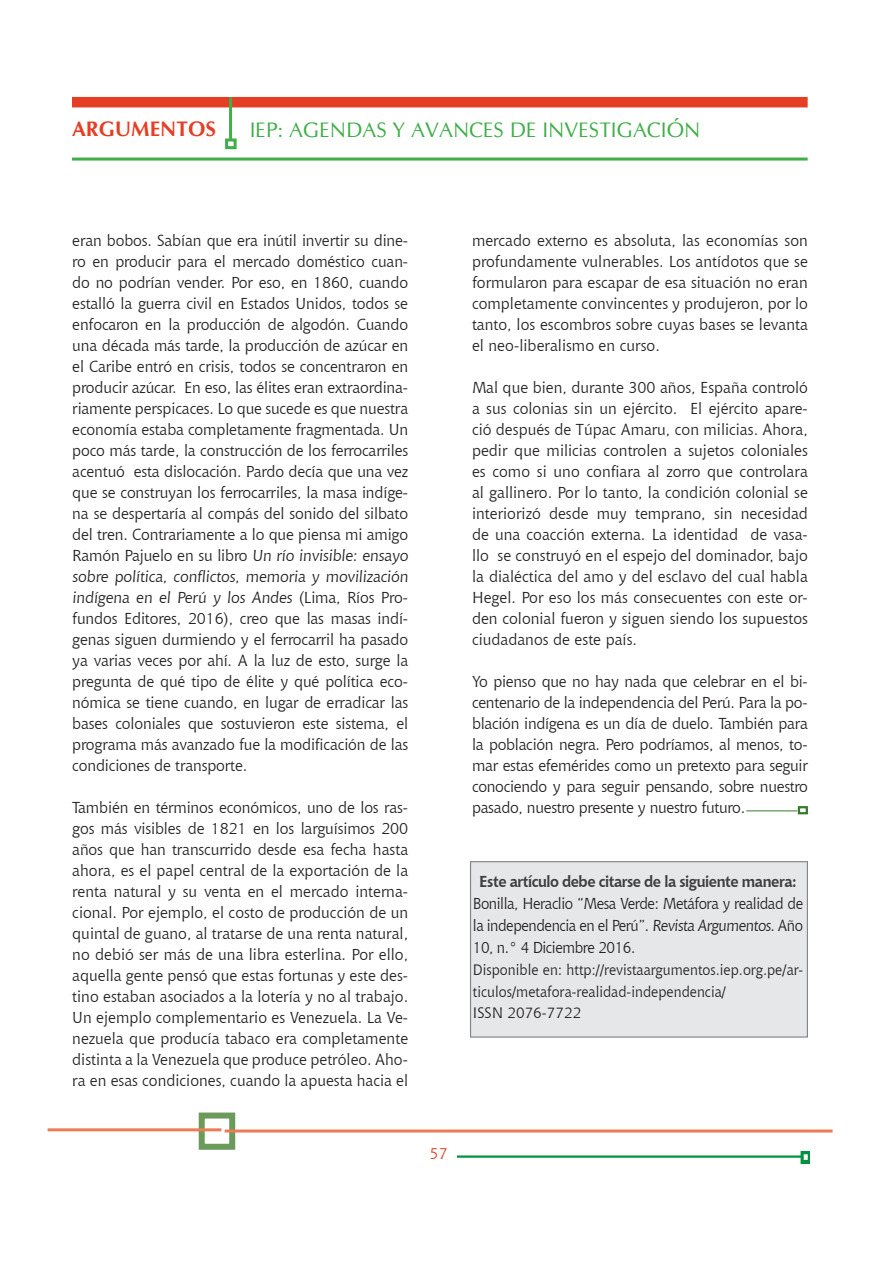
<style>
.page{position:relative;width:893px;height:1263px;background:#fff}
.page>*{position:absolute;margin:0;border:0;box-sizing:border-box;transform-origin:0 0}
.Texto_art{font:21px "CG Omega";color:#40ae49}
.t1{font:700 21px "CG Omega";color:#e53e25}
.Texto_art-2{font:15.75px/21px "Chianti BT";letter-spacing:-.01em;color:#231f20;text-align:justify}
.Texto_art-3{font:15.75px/22px "Chianti BT";letter-spacing:-.01em;color:#231f20;text-align:justify;scale:.95 1}
.Texto_art-4{font:700 15.75px "Chianti BT";letter-spacing:-.03em;color:#3e3e3f;scale:.95 1}
.t2{font:15.75px "Chianti BT";color:#e53e25}
.Texto_art-5{font:15px/22px "Chianti BT";color:#231f20;scale:.95 1}
.Texto_art-6{font:15px "Chianti BT";color:#231f20}
</style>
<div class="page">
<img style="left:457px;top:1151px;width:353px;height:12px">
<div style="left:72px;top:97px;width:736px;height:10px;background:#e53e25"></div>
<hr style="left:229px;top:97px;width:3px;height:42px;background:#40ae49">
<div style="left:225px;top:138px;width:12px;height:11px;border:3px solid #40ae49"></div>
<hr style="left:72px;top:158px;width:736px;height:3px;background:#40ae49">
<div style="left:470px;top:861px;width:338px;height:176px;background:#e6e7e9;border:1px solid #808285"></div>
<div style="left:199px;top:1112px;width:36px;height:38px;border:6px solid #6c9a5a"></div>
<hr style="left:225px;top:1129px;width:608px;height:3px;background:#ed7c55">
<hr style="left:48px;top:1128px;width:173px;height:3px;background:#ed7c55">
<div style="left:798px;top:806px;width:10px;height:8px;border:2px solid #357b2b"></div>
<hr style="left:746px;top:810px;width:51px;height:1px;background:#357b2b">
<h1 class="t1" style="left:72px;top:116px;width:146px">ARGUMENTOS</h1>
<p class="Texto_art" style="left:250px;top:117px;width:452px">IEP: AGENDAS Y AVANCES DE INVESTIGACIÓN</p>
<p class="Texto_art-2" style="left:72px;top:229px;width:339px">eran bobos. Sabían que era inútil invertir su dine&shy;ro en producir para el mercado doméstico cuan&shy;do no podrían vender. Por eso, en 1860, cuando estalló la guerra civil en Estados Unidos, todos se enfocaron en la producción de algodón. Cuando una década más tarde, la producción de azúcar en el Caribe entró en crisis, todos se concentraron en producir azúcar. En eso, las élites eran extraordina&shy;riamente perspicaces. Lo que sucede es que nuestra economía estaba completamente fragmentada. Un poco más tarde, la construcción de los ferrocarriles acentuó esta dislocación. Pardo decía que una vez que se construyan los ferrocarriles, la masa indíge&shy;na se despertaría al compás del sonido del silbato del tren. Contrariamente a lo que piensa mi amigo Ramón Pajuelo en su libro Un río invisible: ensayo sobre política, conflictos, memoria y movilización indígena en el Perú y los Andes (Lima, Ríos Pro&shy;fundos Editores, 2016), creo que las masas indí&shy;genas siguen durmiendo y el ferrocarril ha pasado ya varias veces por ahí. A la luz de esto, surge la pregunta de qué tipo de élite y qué política eco&shy;nómica se tiene cuando, en lugar de erradicar las bases coloniales que sostuvieron este sistema, el programa más avanzado fue la modificación de las condiciones de transporte.</p>
<p class="Texto_art-2" style="left:72px;top:796px;width:337px">También en términos económicos, uno de los ras&shy;gos más visibles de 1821 en los larguísimos 200 años que han transcurrido desde esa fecha hasta ahora, es el papel central de la exportación de la renta natural y su venta en el mercado interna&shy;cional. Por ejemplo, el costo de producción de un quintal de guano, al tratarse de una renta natural, no debió ser más de una libra esterlina. Por ello, aquella gente pensó que estas fortunas y este des&shy;tino estaban asociados a la lotería y no al trabajo.<br>Un ejemplo complementario es Venezuela. La Ve&shy;nezuela que producía tabaco era completamente distinta a la Venezuela que produce petróleo. Aho&shy;ra en esas condiciones, cuando la apuesta hacia el</p>
<p class="t2" style="left:430px;top:1142px;width:20px">57</p>
<p class="Texto_art-2" style="left:472px;top:229px;width:337px">mercado externo es absoluta, las economías son profundamente vulnerables. Los antídotos que se formularon para escapar de esa situación no eran completamente convincentes y produjeron, por lo tanto, los escombros sobre cuyas bases se levanta el neo-liberalismo en curso.</p>
<p class="Texto_art-2" style="left:472px;top:376px;width:337px">Mal que bien, durante 300 años, España controló a sus colonias sin un ejército. El ejército apare&shy;ció después de Túpac Amaru, con milicias. Ahora, pedir que milicias controlen a sujetos coloniales es como si uno confiara al zorro que controlara al gallinero. Por lo tanto, la condición colonial se interiorizó desde muy temprano, sin necesidad de una coacción externa. La identidad de vasa&shy;llo se construyó en el espejo del dominador, bajo la dialéctica del amo y del esclavo del cual habla Hegel. Por eso los más consecuentes con este or&shy;den colonial fueron y siguen siendo los supuestos ciudadanos de este país.</p>
<p class="Texto_art-2" style="left:472px;top:670px;width:337px">Yo pienso que no hay nada que celebrar en el bi&shy;centenario de la independencia del Perú. Para la po&shy;blación indígena es un día de duelo. También para la población negra. Pero podríamos, al menos, to&shy;mar estas efemérides como un pretexto para seguir conociendo y para seguir pensando, sobre nuestro pasado, nuestro presente y nuestro futuro.</p>
<p class="Texto_art-4" style="left:479px;top:870px;width:336px">Este artículo debe citarse de la siguiente manera:</p>
<p class="Texto_art-3" style="left:473px;top:891px;width:349px">Bonilla, Heraclio “Mesa Verde: Metáfora y realidad de la independencia en el Perú”. Revista Argumentos. Año 10, n.° 4 Diciembre 2016.</p>
<p class="Texto_art-5" style="left:473px;top:958px;width:349px">Disponible en: http://revistaargumentos.iep.org.pe/ar&shy;ticulos/metafora-realidad-independencia/</p>
<p class="Texto_art-6" style="left:473px;top:1002px;width:110px">ISSN 2076-7722</p>
</div>
